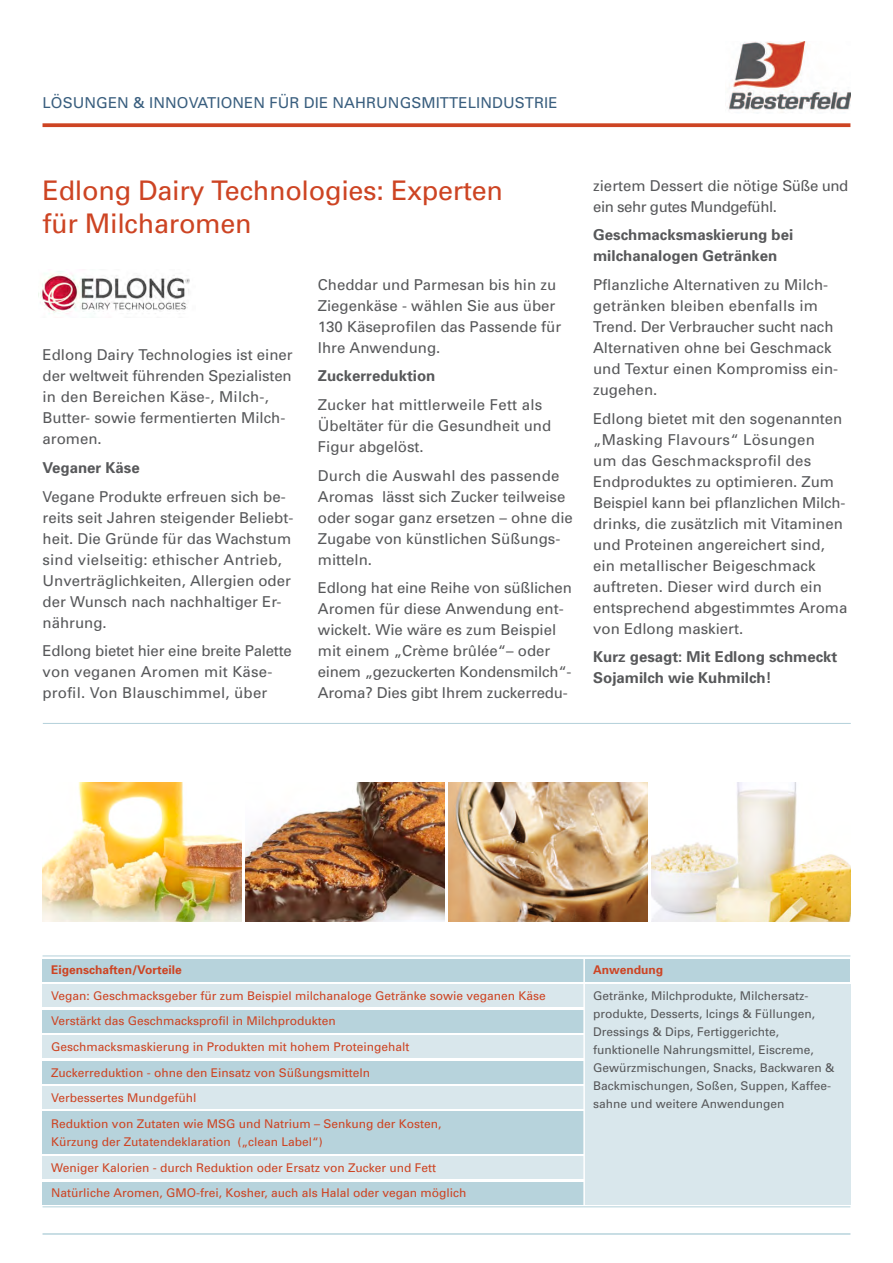
<style>
.page{position:relative;width:893px;height:1263px;background:#fff}
.page>*{position:absolute;margin:0;border:0;box-sizing:border-box;transform-origin:0 0}
.t1{font:27px/33px "Univers";letter-spacing:-.01em;color:#cd4423}
.t2{font:15px/21px "Univers";color:#57585a}
.t3{font:700 15px/21px "Univers";color:#57585a}
.t4{font:15px/21px "Univers";letter-spacing:-.03em;color:#57585a}
.t5{font:15px "Univers";letter-spacing:.005em;color:#395e7e}
.t6{font:12px/18px "Univers";color:#cd4423}
.t7{font:12px/18px "Univers";color:#57585a}
.t8{font:700 12px "Univers";color:#cd4423}
</style>
<div class="page">
<hr style="left:43px;top:1233px;width:807px;height:2px;background:#b7d3dc">
<svg style="left:43px;top:123px;width:807px;height:4px;fill:#cd4423"></svg>
<img style="left:727px;top:41px;width:123px;height:72px">
<img style="left:38px;top:271px;width:152px;height:47px">
<img style="left:43px;top:782px;width:199px;height:140px">
<img style="left:246px;top:782px;width:198px;height:140px">
<img style="left:449px;top:782px;width:198px;height:140px">
<img style="left:652px;top:782px;width:198px;height:140px">
<hr style="left:43px;top:723px;width:808px;height:1px;background:#b7d3dc">
<hr style="left:43px;top:955px;width:807px;height:1px;background:#b7d3dc">
<div style="left:43px;top:959px;width:807px;height:22px;background:#b7d3dc"></div>
<div style="left:43px;top:984px;width:544px;height:23px;background:#d9e7ec"></div>
<div style="left:43px;top:1010px;width:544px;height:22px;background:#b7d3dc"></div>
<div style="left:43px;top:1035px;width:544px;height:23px;background:#d9e7ec"></div>
<div style="left:43px;top:1061px;width:544px;height:22px;background:#b7d3dc"></div>
<div style="left:43px;top:1086px;width:544px;height:23px;background:#d9e7ec"></div>
<div style="left:43px;top:1156px;width:544px;height:23px;background:#d9e7ec"></div>
<div style="left:43px;top:1182px;width:544px;height:22px;background:#b7d3dc"></div>
<div style="left:43px;top:1112px;width:544px;height:42px;background:#b7d3dc"></div>
<div style="left:584px;top:984px;width:266px;height:220px;background:#d9e7ec"></div>
<hr style="left:43px;top:1206px;width:807px;height:1px;background:#b7d3dc">
<hr style="left:583px;top:957px;width:2px;height:248px;background:#fff">
<p class="t5" style="left:43px;top:94px;width:517px">LÖSUNGEN &amp; INNOVATIONEN FÜR DIE NAHRUNGSMITTELINDUSTRIE</p>
<p class="t1" style="left:43px;top:174px;width:462px">Edlong Dairy Technologies: Experten für Milcharomen</p>
<p class="t2" style="left:43px;top:344px;width:252px">Edlong Dairy Technologies ist einer der weltweit führenden Spezialisten in den Bereichen Käse-, Milch-,<br>Butter- sowie fermentierten Milch&shy;aromen.</p>
<p class="t3" style="left:43px;top:457px;width:99px">Veganer Käse</p>
<p class="t2" style="left:43px;top:485px;width:252px">Vegane Produkte erfreuen sich be&shy;reits seit Jahren steigender Beliebt&shy;heit. Die Gründe für das Wachstum sind vielseitig: ethischer Antrieb,<br>Unverträglichkeiten, Allergien oder der Wunsch nach nachhaltiger Er&shy;nährung.</p>
<p class="t2" style="left:43px;top:640px;width:251px">Edlong bietet hier eine breite Palette von veganen Aromen mit Käse&shy;profil. Von Blauschimmel, über</p>
<p class="t2" style="left:318px;top:274px;width:245px">Cheddar und Parmesan bis hin zu<br>Ziegenkäse - wählen Sie aus über<br>130 Käseprofilen das Passende für<br>Ihre Anwendung.</p>
<p class="t3" style="left:318px;top:365px;width:119px">Zuckerreduktion</p>
<p class="t2" style="left:318px;top:394px;width:235px">Zucker hat mittlerweile Fett als<br>Übeltäter für die Gesundheit und<br>Figur abgelöst.</p>
<p class="t2" style="left:318px;top:465px;width:257px">Durch die Auswahl des passende<br>Aromas lässt sich Zucker teilweise oder sogar ganz ersetzen – ohne die<br>Zugabe von künstlichen Süßungs&shy;mitteln.</p>
<p class="t2" style="left:318px;top:577px;width:256px">Edlong hat eine Reihe von süßlichen Aromen für diese Anwendung ent&shy;wickelt. Wie wäre es zum Beispiel mit einem „Crème brûlée“– oder einem „gezuckerten Kondensmilch“- Aroma? Dies gibt Ihrem zuckerredu-</p>
<p class="t4" style="left:593px;top:175px;width:257px">ziertem Dessert die nötige Süße und ein sehr gutes Mundgefühl.</p>
<p class="t3" style="left:593px;top:224px;width:202px">Geschmacksmaskierung bei milchanalogen Getränken</p>
<p class="t2" style="left:593px;top:274px;width:247px">Pflanzliche Alternativen zu Milch&shy;getränken bleiben ebenfalls im<br>Trend. Der Verbraucher sucht nach<br>Alternativen ohne bei Geschmack und Textur einen Kompromiss ein&shy;zugehen.</p>
<p class="t2" style="left:593px;top:408px;width:256px">Edlong bietet mit den sogenannten „Masking Flavours“ Lösungen<br>um das Geschmacksprofil des<br>Endproduktes zu optimieren. Zum<br>Beispiel kann bei pflanzlichen Milch&shy;drinks, die zusätzlich mit Vitaminen und Proteinen angereichert sind, ein metallischer Beigeschmack auftreten. Dieser wird durch ein entsprechend abgestimmtes Aroma von Edlong maskiert.</p>
<p class="t3" style="left:593px;top:646px;width:246px">Kurz gesagt: Mit Edlong schmeckt<br>Sojamilch wie Kuhmilch!</p>
<p class="t8" style="left:51px;top:962px;width:132px">Eigenschaften/Vorteile</p>
<p class="t6" style="left:51px;top:986px;width:496px">Vegan: Geschmacksgeber für zum Beispiel milchanaloge Getränke sowie veganen Käse</p>
<p class="t6" style="left:51px;top:1012px;width:286px">Verstärkt das Geschmacksprofil in Milchprodukten</p>
<p class="t6" style="left:51px;top:1037px;width:360px">Geschmacksmaskierung in Produkten mit hohem Proteingehalt</p>
<p class="t6" style="left:51px;top:1063px;width:320px">Zuckerreduktion - ohne den Einsatz von Süßungsmitteln</p>
<p class="t6" style="left:51px;top:1089px;width:147px">Verbessertes Mundgefühl</p>
<p class="t6" style="left:51px;top:1114px;width:392px">Reduktion von Zutaten wie MSG und Natrium – Senkung der Kosten,<br>Kürzung der Zutatendeklaration („clean Label“)</p>
<p class="t6" style="left:51px;top:1158px;width:386px">Weniger Kalorien - durch Reduktion oder Ersatz von Zucker und Fett</p>
<p class="t6" style="left:51px;top:1184px;width:417px">Natürliche Aromen, GMO-frei, Kosher, auch als Halal oder vegan möglich</p>
<p class="t8" style="left:593px;top:962px;width:71px">Anwendung</p>
<p class="t7" style="left:593px;top:986px;width:243px">Getränke, Milchprodukte, Milchersatz&shy;produkte, Desserts, Icings &amp; Füllungen, Dressings &amp; Dips, Fertiggerichte, funktionelle Nahrungsmittel, Eiscreme, Gewürzmischungen, Snacks, Backwaren &amp; Backmischungen, Soßen, Suppen, Kaffee&shy;sahne und weitere Anwendungen</p>
</div>
